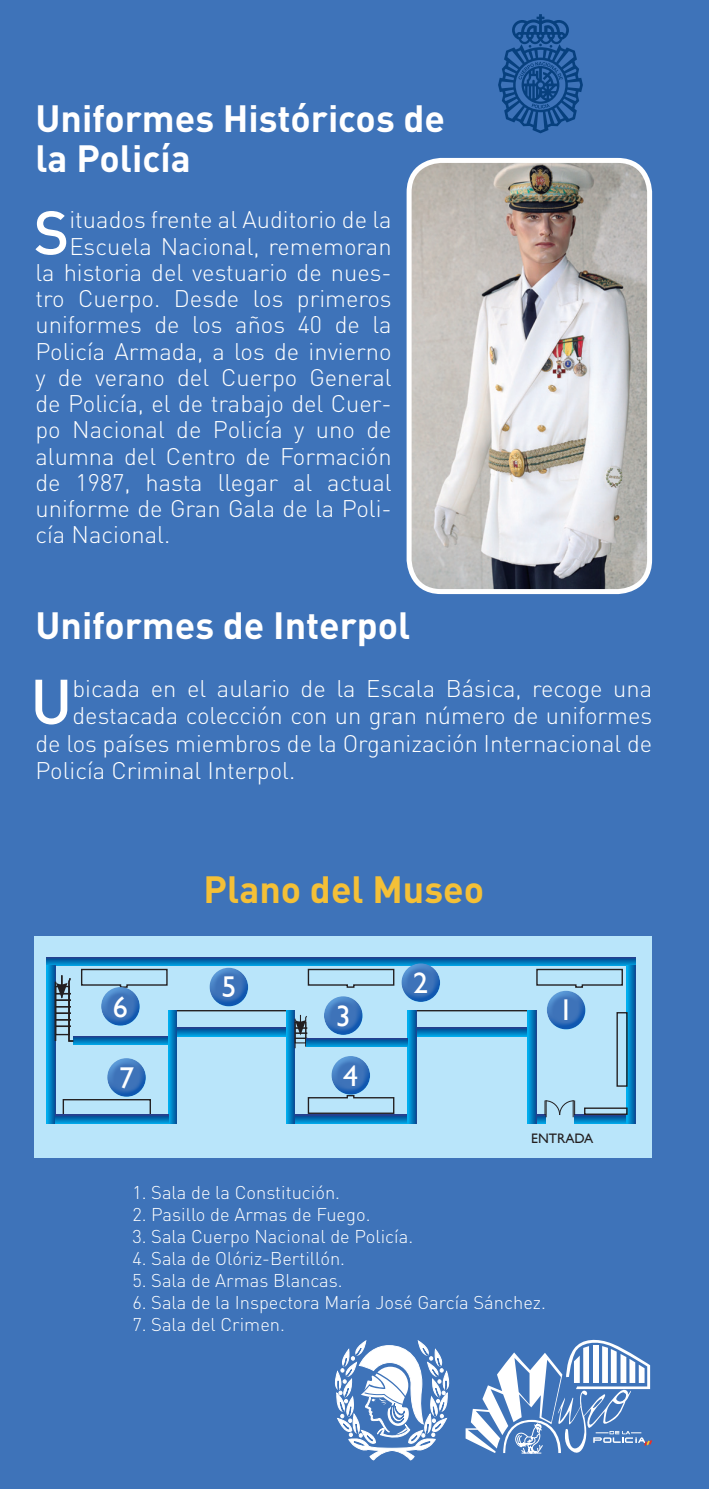
<style>
.page{position:relative;width:709px;height:1489px;background:#fff}
.page>*{position:absolute;margin:0;border:0;box-sizing:border-box;transform-origin:0 0}
.t1{font:500 62.25px "DIN";color:#fff}
.t2{font:500 60.5px "DIN";color:#fff}
.t3{font:700 37.5px/40px "DIN";color:#fff}
.t4{font:700 37.5px "DIN";color:#f4c037}
.t5{font:30px "Gill Sans";color:#fff}
.t6{font:300 23.75px "DIN";color:#fff}
.t7{font:300 18.25px "DIN";color:#fff}
.t8{font:13.75px "Gill Sans";color:#231f20}
</style>
<div class="page">
<div style="left:0;top:0;width:709px;height:1488px;background:#3e73b9"></div>
<div style="left:34px;top:935px;width:618px;height:222px;background:#b9e5fa"></div>
<div style="left:174px;top:1009px;width:115px;height:20px;border:1px solid #231f20"></div>
<svg style="left:47px;top:957px;width:588px;height:8px;background:#0867ad"></svg>
<div style="left:73px;top:1036px;width:95px;height:8px;background:#008acc"></div>
<svg style="left:295px;top:1114px;width:112px;height:9px"></svg>
<svg style="left:575px;top:1114px;width:52px;height:9px"></svg>
<svg style="left:177px;top:1027px;width:109px;height:9px"></svg>
<svg style="left:627px;top:965px;width:8px;height:158px"></svg>
<svg style="left:47px;top:965px;width:8px;height:158px"></svg>
<svg style="left:168px;top:1009px;width:9px;height:114px"></svg>
<svg style="left:286px;top:1009px;width:9px;height:114px"></svg>
<div style="left:616px;top:1012px;width:11px;height:74px;border:1px solid #231f20"></div>
<div style="left:414px;top:1009px;width:115px;height:20px;border:1px solid #231f20"></div>
<div style="left:584px;top:1107px;width:43px;height:7px;border:1px solid #231f20"></div>
<svg style="left:416px;top:1027px;width:111px;height:9px"></svg>
<svg style="left:408px;top:1009px;width:8px;height:114px"></svg>
<svg style="left:527px;top:1009px;width:9px;height:114px"></svg>
<div style="left:63px;top:1098px;width:88px;height:18px;border:1px solid #231f20"></div>
<svg style="left:307px;top:968px;width:88px;height:20px"></svg>
<svg style="left:307px;top:1094px;width:88px;height:20px"></svg>
<svg style="left:536px;top:968px;width:87px;height:18px"></svg>
<svg style="left:55px;top:1114px;width:113px;height:9px"></svg>
<svg style="left:56px;top:968px;width:112px;height:74px"></svg>
<hr style="left:55px;top:981px;width:1px;height:59px;background:#231f20">
<svg style="left:295px;top:1014px;width:15px;height:33px"></svg>
<hr style="left:294px;top:1018px;width:1px;height:30px;background:#231f20">
<svg style="left:306px;top:1038px;width:102px;height:8px"></svg>
<svg style="left:536px;top:1100px;width:39px;height:23px"></svg>
<div style="left:544px;top:986px;width:42px;height:36px;background:#3e73b9;opacity:.75"></div>
<div style="left:544px;top:996px;width:42px;height:33px;background:#00aeef;opacity:.75"></div>
<div style="left:398px;top:959px;width:43px;height:36px;background:#3e73b9;opacity:.75"></div>
<div style="left:398px;top:969px;width:43px;height:33px;background:#00aeef;opacity:.75"></div>
<div style="left:321px;top:992px;width:42px;height:36px;background:#3e73b9;opacity:.75"></div>
<div style="left:321px;top:1002px;width:42px;height:32px;background:#00aeef;opacity:.75"></div>
<div style="left:328px;top:1052px;width:43px;height:36px;background:#3e73b9;opacity:.75"></div>
<div style="left:328px;top:1062px;width:43px;height:32px;background:#00aeef;opacity:.75"></div>
<div style="left:207px;top:963px;width:42px;height:36px;background:#3e73b9;opacity:.75"></div>
<div style="left:207px;top:973px;width:42px;height:33px;background:#00aeef;opacity:.75"></div>
<div style="left:98px;top:983px;width:43px;height:36px;background:#3e73b9;opacity:.75"></div>
<div style="left:98px;top:993px;width:43px;height:32px;background:#00aeef;opacity:.75"></div>
<div style="left:104px;top:1054px;width:43px;height:36px;background:#3e73b9;opacity:.75"></div>
<div style="left:104px;top:1064px;width:43px;height:32px;background:#00aeef;opacity:.75"></div>
<img style="left:412px;top:160px;width:236px;height:428px">
<div style="left:406px;top:158px;width:246px;height:436px;border:5px solid #fff;border-radius:32px"></div>
<svg style="left:465px;top:1339px;width:187px;height:115px"></svg>
<svg style="left:498px;top:14px;width:85px;height:119px"></svg>
<svg style="left:335px;top:1340px;width:115px;height:120px"></svg>
<p class="t3" style="left:35px;top:97px;width:411px">Uniformes Históricos de la Policía</p>
<p class="t2" style="left:34px;top:194px;width:37px">S</p>
<p class="t6" style="left:69px;top:205px;width:324px">ituados frente al Auditorio de la</p>
<p class="t6" style="left:69px;top:231px;width:324px">Escuela Nacional, rememoran</p>
<p class="t6" style="left:35px;top:258px;width:358px">la historia del vestuario de nues-</p>
<p class="t6" style="left:35px;top:284px;width:358px">tro Cuerpo. Desde los primeros</p>
<p class="t6" style="left:35px;top:310px;width:358px">uniformes de los años 40 de la</p>
<p class="t6" style="left:35px;top:336px;width:358px">Policía Armada, a los de invierno</p>
<p class="t6" style="left:35px;top:363px;width:358px">y de verano del Cuerpo General</p>
<p class="t6" style="left:35px;top:389px;width:358px">de Policía, el de trabajo del Cuer-</p>
<p class="t6" style="left:35px;top:415px;width:358px">po Nacional de Policía y uno de</p>
<p class="t6" style="left:35px;top:441px;width:358px">alumna del Centro de Formación</p>
<p class="t6" style="left:35px;top:468px;width:358px">de 1987, hasta llegar al actual</p>
<p class="t6" style="left:35px;top:494px;width:358px">uniforme de Gran Gala de la Poli-</p>
<p class="t6" style="left:35px;top:520px;width:136px">cía Nacional.</p>
<p class="t3" style="left:35px;top:604px;width:376px">Uniformes de Interpol</p>
<p class="t1" style="left:30px;top:661px;width:44px">U</p>
<p class="t6" style="left:72px;top:673px;width:581px">bicada en el aulario de la Escala Básica, recoge una</p>
<p class="t6" style="left:72px;top:701px;width:581px">destacada colección con un gran número de uniformes</p>
<p class="t6" style="left:35px;top:728px;width:618px">de los países miembros de la Organización Internacional de</p>
<p class="t6" style="left:35px;top:756px;width:261px">Policía Criminal Interpol.</p>
<p class="t5" style="left:113px;top:988px;width:16px">6</p>
<p class="t5" style="left:119px;top:1059px;width:16px">7</p>
<p class="t4" style="left:204px;top:865px;width:282px">Plano del Museo</p>
<p class="t5" style="left:221px;top:969px;width:16px">5</p>
<p class="t5" style="left:336px;top:998px;width:16px">3</p>
<p class="t5" style="left:343px;top:1057px;width:16px">4</p>
<p class="t5" style="left:413px;top:965px;width:16px">2</p>
<p class="t5" style="left:558px;top:992px;width:16px">1</p>
<p class="t8" style="left:531px;top:1130px;width:64px">ENTRADA</p>
<p class="t7" style="left:132px;top:1180px;width:209px">1. Sala de la Constitución.</p>
<p class="t7" style="left:132px;top:1202px;width:240px">2. Pasillo de Armas de Fuego.</p>
<p class="t7" style="left:132px;top:1224px;width:282px">3. Sala Cuerpo Nacional de Policía.</p>
<p class="t7" style="left:132px;top:1246px;width:214px">4. Sala de Olóriz-Bertillón.</p>
<p class="t7" style="left:132px;top:1268px;width:212px">5. Sala de Armas Blancas.</p>
<p class="t7" style="left:132px;top:1290px;width:415px">6. Sala de la Inspectora María José García Sánchez.</p>
<p class="t7" style="left:132px;top:1312px;width:154px">7. Sala del Crimen.</p>
</div>
